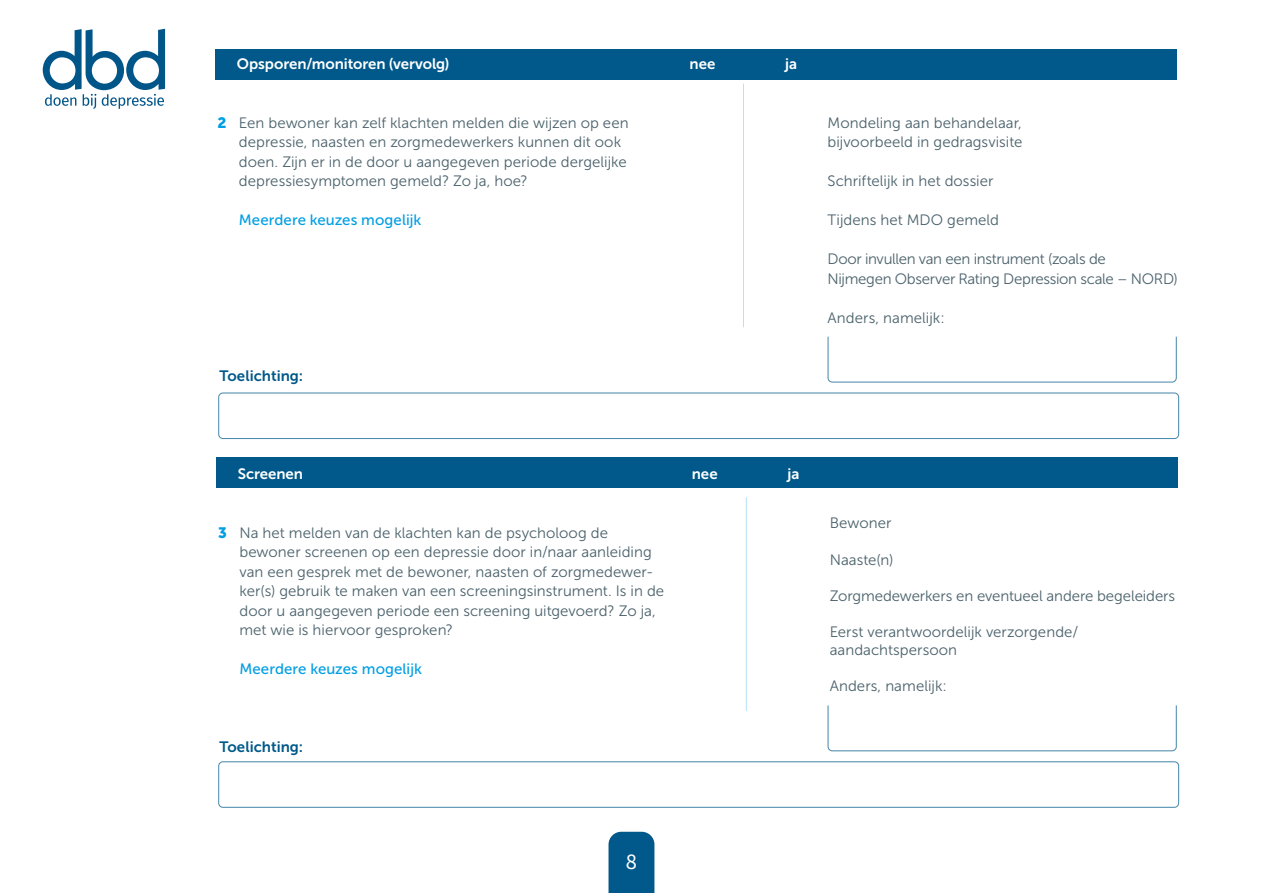
<style>
.page{position:relative;width:1263px;height:893px;background:#fff}
.page>*{position:absolute;margin:0;border:0;box-sizing:border-box;transform-origin:0 0}
.t1{font:22.5px "Source Sans Pro";color:#fff}
.t2{font:15px/19.5px "Museo Sans 300";letter-spacing:.005em;color:#4a616b}
.t3{font:15px/19.5px "Museo Sans 300";letter-spacing:-.02em;color:#4a616b}
.t4{font:15px "Museo Sans 700";color:#fff}
.t5{font:15px "Museo Sans 500";letter-spacing:.005em;color:#009ee3}
.t6{font:15px "Museo Sans 700";color:#00598a}
.s1{font-family:"Museo Sans 900";color:#009ee3}
</style>
<div class="page">
<div style="left:608px;top:832px;width:46px;height:61px;background:#00598a"></div>
<svg style="left:43px;top:29px;width:122px;height:80px"></svg>
<div style="left:215px;top:49px;width:962px;height:31px;background:#00598a"></div>
<div style="left:217px;top:458px;width:961px;height:30px;background:#00598a"></div>
<svg style="left:827px;top:336px;width:350px;height:47px"></svg>
<svg style="left:827px;top:705px;width:350px;height:47px"></svg>
<hr style="left:746px;top:497px;width:1px;height:214px;background:#009ee3">
<div style="left:218px;top:761px;width:961px;height:47px;border:1px solid #4d8bad;border-radius:4px"></div>
<div style="left:218px;top:392px;width:961px;height:47px;border:1px solid #4d8bad;border-radius:4px"></div>
<hr style="left:743px;top:84px;width:1px;height:243px;background:#009ee3">
<p class="t4" style="left:237px;top:56px;width:214px">Opsporen/monitoren (vervolg)</p>
<p class="t2" style="left:239px;top:113px;width:391px;text-indent:-21px"><span class="s1">2</span> Een bewoner kan zelf klachten melden die wijzen op een depressie, naasten en zorgmedewerkers kunnen dit ook doen. Zijn er in de door u aangegeven periode dergelijke depressiesymptomen gemeld? Zo ja, hoe?</p>
<p class="t5" style="left:239px;top:212px;width:184px">Meerdere keuzes mogelijk</p>
<p class="t4" style="left:689px;top:56px;width:28px">nee</p>
<p class="t6" style="left:219px;top:368px;width:85px">Toelichting:</p>
<p class="t4" style="left:238px;top:465px;width:67px">Screenen</p>
<p class="t2" style="left:239px;top:523px;width:426px;text-indent:-21px"><span class="s1">3</span> Na het melden van de klachten kan de psycholoog de bewoner screenen op een depressie door in/naar aanleiding van een gesprek met de bewoner, naasten of zorgmedewer&shy;ker(s) gebruik te maken van een screeningsinstrument. Is in de door u aangegeven periode een screening uitgevoerd? Zo ja, met wie is hiervoor gesproken?</p>
<p class="t5" style="left:239px;top:661px;width:184px">Meerdere keuzes mogelijk</p>
<p class="t6" style="left:219px;top:738px;width:85px">Toelichting:</p>
<p class="t4" style="left:692px;top:465px;width:28px">nee</p>
<h1 class="t1" style="left:626px;top:846px;width:13px">8</h1>
<p class="t4" style="left:785px;top:56px;width:14px">ja</p>
<p class="t2" style="left:827px;top:113px;width:196px">Mondeling aan behandelaar, bijvoorbeeld in gedragsvisite</p>
<p class="t2" style="left:827px;top:172px;width:167px">Schriftelijk in het dossier</p>
<p class="t2" style="left:827px;top:211px;width:173px">Tijdens het MDO gemeld</p>
<p class="t3" style="left:827px;top:250px;width:352px">Door invullen van een instrument (zoals de<br>Nijmegen Observer Rating Depression scale – NORD)</p>
<p class="t2" style="left:827px;top:308px;width:119px">Anders, namelijk:</p>
<p class="t4" style="left:787px;top:465px;width:14px">ja</p>
<p class="t2" style="left:830px;top:514px;width:63px">Bewoner</p>
<p class="t2" style="left:830px;top:550px;width:65px">Naaste(n)</p>
<p class="t2" style="left:830px;top:586px;width:347px">Zorgmedewerkers en eventueel andere begeleiders</p>
<p class="t2" style="left:830px;top:622px;width:250px;line-height:18px">Eerst verantwoordelijk verzorgende/ aandachtspersoon</p>
<p class="t2" style="left:830px;top:676px;width:119px">Anders, namelijk:</p>
</div>
